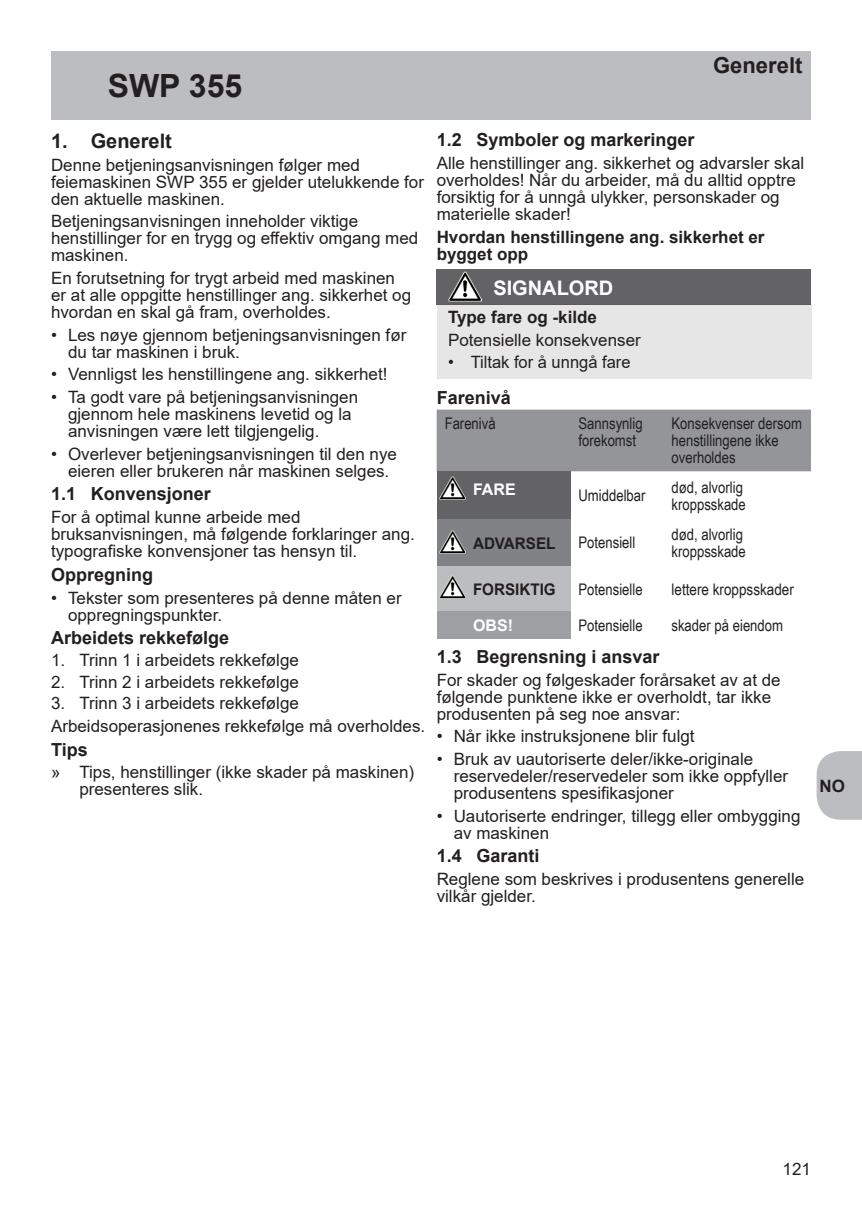
<style>
.page{position:relative;width:862px;height:1214px;background:#fff}
.page>*{position:absolute;margin:0;border:0;box-sizing:border-box;transform-origin:0 0}
.t1{font:700 32px "Arial";color:#231f20}
.t2{font:700 22px "Arial";color:#231f20}
.t3{font:700 20px "Arial";color:#231f20}
.t4{font:700 20px "Arial";color:#fff}
.t5{font:700 18px "Arial";color:#231f20}
.t6{font:17px/17px "Arial";color:#231f20}
.t7{font:700 17px/17px "Arial";color:#231f20}
.t8{font:16px/17px "Arial Narrow";color:#231f20}
.t9{font:700 16px "Arial";color:#231f20;scale:.95 1}
.t10{font:700 16px "Arial";color:#fff}
</style>
<div class="page">
<div style="left:51px;top:51px;width:760px;height:68px;background:#bcbdc0"></div>
<svg style="left:816px;top:751px;width:46px;height:68px;background:#c1c2c5"></svg>
<div style="left:437px;top:268px;width:374px;height:36px;background:#636366"></div>
<div style="left:437px;top:409px;width:374px;height:62px;background:#939598"></div>
<div style="left:437px;top:471px;width:133px;height:48px;background:#636366"></div>
<div style="left:437px;top:519px;width:133px;height:47px;background:#808285"></div>
<div style="left:437px;top:566px;width:133px;height:45px;background:#bcbdc0"></div>
<div style="left:437px;top:611px;width:133px;height:28px;background:#9d9fa2"></div>
<img style="left:448px;top:272px;width:34px;height:29px">
<div style="left:437px;top:304px;width:374px;height:74px;background:#e6e6e6"></div>
<img style="left:440px;top:476px;width:26px;height:23px">
<img style="left:440px;top:530px;width:25px;height:23px">
<img style="left:440px;top:576px;width:25px;height:22px">
<h1 class="t1" style="left:108px;top:63px;width:136px">SWP 355</h1>
<p class="t2" style="left:713px;top:49px;width:91px">Generelt</p>
<p class="t3" style="left:51px;top:127px;width:122px">1. Generelt</p>
<p class="t6" style="left:51px;top:156px;width:374px">Denne betjeningsanvisningen følger med feiemaskinen SWP 355 er gjelder utelukkende for den aktuelle maskinen.</p>
<p class="t6" style="left:51px;top:213px;width:369px">Betjeningsanvisningen inneholder viktige henstillinger for en trygg og effektiv omgang med maskinen.</p>
<p class="t6" style="left:51px;top:269px;width:362px">En forutsetning for trygt arbeid med maskinen er at alle oppgitte henstillinger ang. sikkerhet og hvordan en skal gå fram, overholdes.</p>
<p class="t6" style="left:68px;top:326px;width:340px;text-indent:-17px">• Les nøye gjennom betjeningsanvisningen før du tar maskinen i bruk.</p>
<p class="t6" style="left:51px;top:366px;width:338px">• Vennligst les henstillingene ang. sikkerhet!</p>
<p class="t6" style="left:68px;top:388px;width:292px;text-indent:-17px">• Ta godt vare på betjeningsanvisningen gjennom hele maskinens levetid og la anvisningen være lett tilgjengelig.</p>
<p class="t6" style="left:51px;top:445px;width:347px;text-align:center">• Overlever betjeningsanvisningen til den nye eieren eller brukeren når maskinen selges.</p>
<p class="t5" style="left:51px;top:481px;width:161px">1.1 Konvensjoner</p>
<p class="t6" style="left:51px;top:508px;width:365px">For å optimal kunne arbeide med bruksanvisningen, må følgende forklaringer ang. typografiske konvensjoner tas hensyn til.</p>
<p class="t5" style="left:51px;top:561px;width:104px">Oppregning</p>
<p class="t6" style="left:68px;top:589px;width:335px;text-indent:-17px">• Tekster som presenteres på denne måten er oppregningspunkter.</p>
<p class="t5" style="left:51px;top:625px;width:180px">Arbeidets rekkefølge</p>
<p class="t6" style="left:51px;top:651px;width:249px">1. Trinn 1 i arbeidets rekkefølge</p>
<p class="t6" style="left:51px;top:673px;width:249px">2. Trinn 2 i arbeidets rekkefølge</p>
<p class="t6" style="left:51px;top:691px;width:376px;line-height:22.6px">3. Trinn 3 i arbeidets rekkefølge<br>Arbeidsoperasjonenes rekkefølge må overholdes.</p>
<p class="t5" style="left:51px;top:736px;width:38px">Tips</p>
<p class="t6" style="left:79px;top:763px;width:336px;text-indent:-28px">» Tips, henstillinger (ikke skader på maskinen) presenteres slik.</p>
<p class="t5" style="left:437px;top:127px;width:259px">1.2 Symboler og markeringer</p>
<p class="t6" style="left:437px;top:154px;width:369px">Alle henstillinger ang. sikkerhet og advarsler skal overholdes! Når du arbeider, må du alltid opptre forsiktig for å unngå ulykker, personskader og materielle skader!</p>
<p class="t7" style="left:437px;top:228px;width:329px">Hvordan henstillingene ang. sikkerhet er bygget opp</p>
<p class="t4" style="left:493px;top:273px;width:121px">SIGNALORD</p>
<p class="t7" style="left:448px;top:308px;width:150px">Type fare og -kilde</p>
<p class="t6" style="left:448px;top:331px;width:194px">Potensielle konsekvenser</p>
<p class="t6" style="left:448px;top:353px;width:184px">• Tiltak for å unngå fare</p>
<p class="t5" style="left:437px;top:385px;width:76px">Farenivå</p>
<p class="t8" style="left:445px;top:414px;width:53px">Farenivå</p>
<p class="t8" style="left:578px;top:414px;width:66px">Sannsynlig forekomst</p>
<p class="t8" style="left:671px;top:414px;width:132px">Konsekvenser dersom henstillingene ikke overholdes</p>
<p class="t10" style="left:473px;top:478px;width:44px">FARE</p>
<p class="t8" style="left:578px;top:486px;width:69px">Umiddelbar</p>
<p class="t8" style="left:671px;top:478px;width:76px">død, alvorlig kroppsskade</p>
<p class="t9" style="left:473px;top:532px;width:88px">ADVARSEL</p>
<p class="t8" style="left:578px;top:533px;width:58px">Potensiell</p>
<p class="t8" style="left:671px;top:525px;width:76px">død, alvorlig kroppsskade</p>
<p class="t9" style="left:473px;top:577px;width:89px">FORSIKTIG</p>
<p class="t8" style="left:578px;top:580px;width:66px">Potensielle</p>
<p class="t8" style="left:671px;top:580px;width:124px">lettere kroppsskader</p>
<p class="t10" style="left:473px;top:614px;width:41px">OBS!</p>
<p class="t8" style="left:578px;top:616px;width:66px">Potensielle</p>
<p class="t8" style="left:671px;top:616px;width:113px">skader på eiendom</p>
<p class="t5" style="left:437px;top:644px;width:224px">1.3 Begrensning i ansvar</p>
<p class="t6" style="left:437px;top:671px;width:345px">For skader og følgeskader forårsaket av at de følgende punktene ikke er overholdt, tar ikke produsenten på seg noe ansvar:</p>
<p class="t6" style="left:437px;top:727px;width:259px">• Når ikke instruksjonene blir fulgt</p>
<p class="t6" style="left:454px;top:750px;width:336px;text-indent:-17px">• Bruk av uautoriserte deler/ikke-originale reservedeler/reservedeler som ikke oppfyller produsentens spesifikasjoner</p>
<p class="t6" style="left:454px;top:807px;width:348px;text-indent:-17px">• Uautoriserte endringer, tillegg eller ombygging av maskinen</p>
<p class="t5" style="left:437px;top:843px;width:104px">1.4 Garanti</p>
<p class="t6" style="left:437px;top:870px;width:369px">Reglene som beskrives i produsentens generelle vilkår gjelder.</p>
<p class="t7" style="left:819px;top:777px;width:27px">NO</p>
<p class="t6" style="left:782px;top:1160px;width:30px">121</p>
</div>
